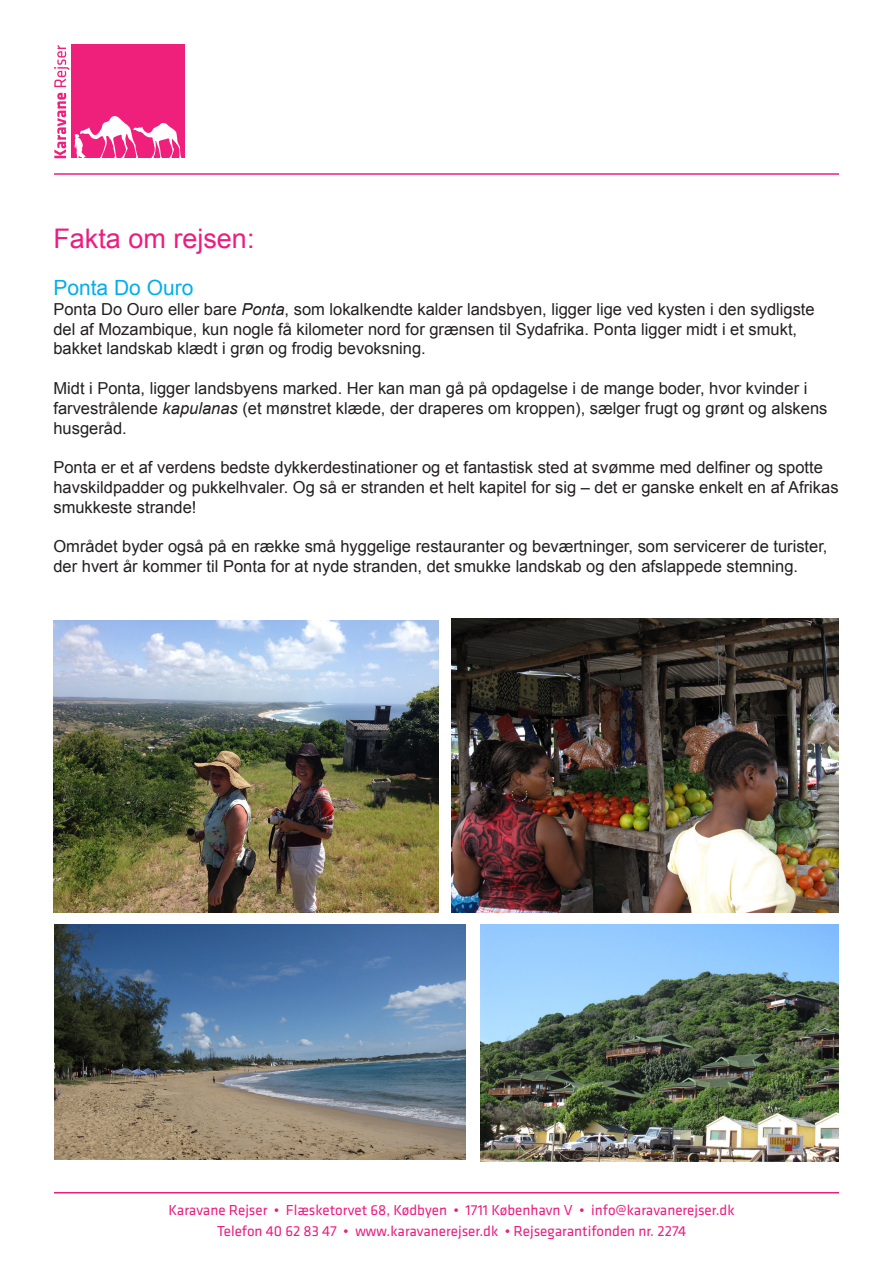
<style>
.page{position:relative;width:893px;height:1263px;background:#fff}
.page>*{position:absolute;margin:0;border:0;box-sizing:border-box;transform-origin:0 0}
.t1{font:27px "Arial";color:#ed1d80}
.t2{font:21px "Arial";color:#00aeef}
.t3{font:16.5px/19.8px "Arial";color:#231f20}
.t4{font:15px "Klavika Basic";color:#ed1d80}
.s1{font-style:italic}
</style>
<div class="page">
<hr style="left:54px;top:1192px;width:785px;height:1px;background:#ed1d80">
<hr style="left:54px;top:173px;width:785px;height:2px;background:#ed1d80">
<div style="left:71px;top:44px;width:113px;height:114px;background:#ee207b"></div>
<svg style="left:74px;top:116px;width:107px;height:42px"></svg>
<svg style="left:54px;top:93px;width:12px;height:65px"></svg>
<svg style="left:54px;top:45px;width:16px;height:42px"></svg>
<img style="left:481px;top:925px;width:358px;height:237px">
<img style="left:54px;top:925px;width:412px;height:235px">
<img style="left:452px;top:619px;width:387px;height:293px">
<img style="left:53px;top:621px;width:385px;height:291px">
<p class="t1" style="left:53px;top:220px;width:203px">Fakta om rejsen:</p>
<p class="t2" style="left:53px;top:273px;width:142px">Ponta Do Ouro</p>
<p class="t3" style="left:53px;top:299px;width:763px">Ponta Do Ouro eller bare <span class="s1">Ponta</span>, som lokalkendte kalder landsbyen, ligger lige ved kysten i den sydligste del af Mozambique, kun nogle få kilometer nord for grænsen til Sydafrika. Ponta ligger midt i et smukt,</p>
<p class="t3" style="left:53px;top:339px;width:374px">bakket landskab klædt i grøn og frodig bevoksning.</p>
<p class="t3" style="left:53px;top:378px;width:776px">Midt i Ponta, ligger landsbyens marked. Her kan man gå på opdagelse i de mange boder, hvor kvinder i farvestrålende <span class="s1">kapulanas</span> (et mønstret klæde, der draperes om kroppen), sælger frugt og grønt og alskens husgeråd.</p>
<p class="t3" style="left:53px;top:457px;width:787px">Ponta er et af verdens bedste dykkerdestinationer og et fantastisk sted at svømme med delfiner og spotte havskildpadder og pukkelhvaler. Og så er stranden et helt kapitel for sig – det er ganske enkelt en af Afrikas smukkeste strande!</p>
<p class="t3" style="left:53px;top:537px;width:776px">Området byder også på en række små hyggelige restauranter og beværtninger, som servicerer de turister, der hvert år kommer til Ponta for at nyde stranden, det smukke landskab og den afslappede stemning.</p>
<p class="t4" style="left:169px;top:1200px;width:568px">Karavane Rejser • Flæsketorvet 68, Kødbyen • 1711 København V • info@karavanerejser.dk</p>
<p class="t4" style="left:217px;top:1221px;width:471px">Telefon 40 62 83 47 • www.karavanerejser.dk • Rejsegarantifonden nr. 2274</p>
</div>
